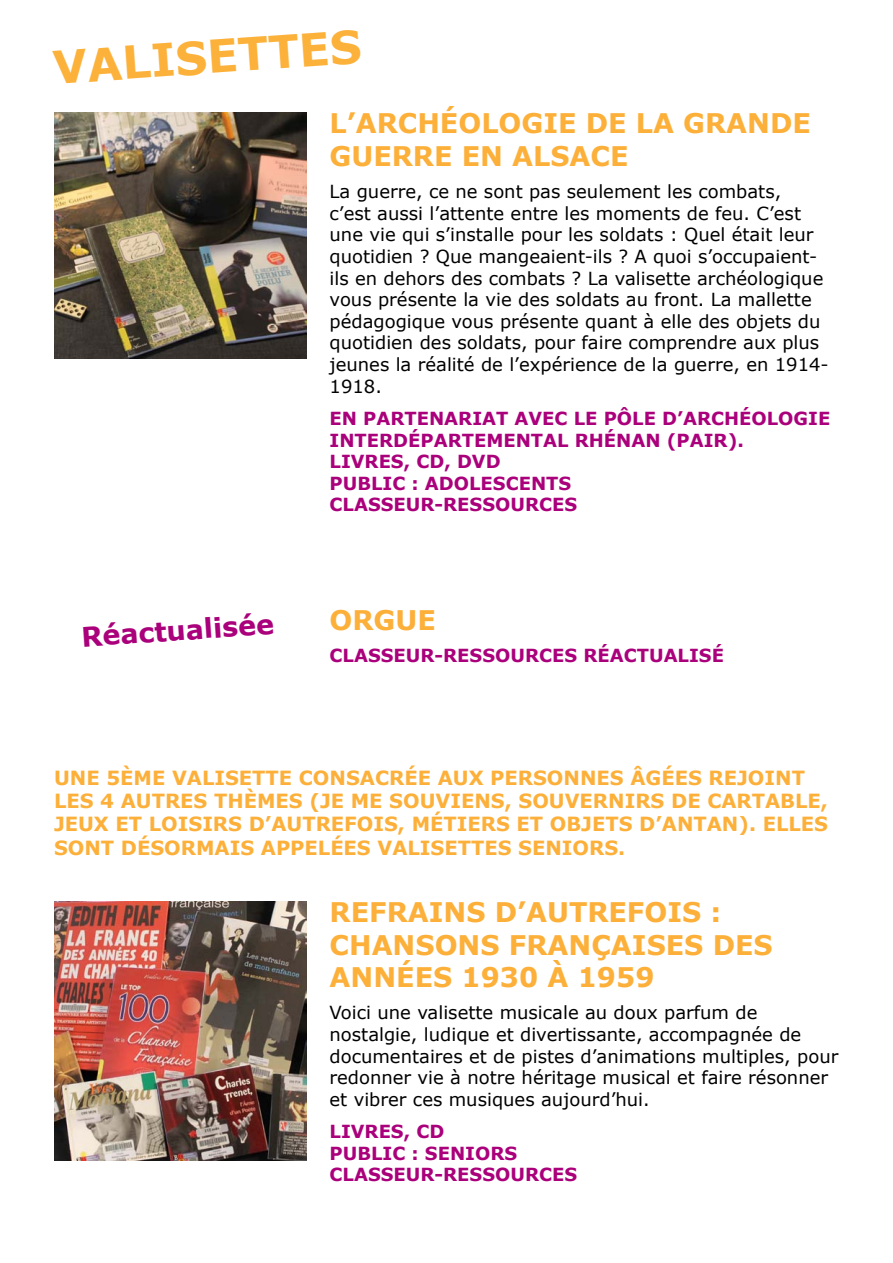
<style>
.page{position:relative;width:893px;height:1263px;background:#fff}
.page>*{position:absolute;margin:0;border:0;box-sizing:border-box;transform-origin:0 0}
.t1{font:700 45px "Verdana";color:#fcb13a}
.t2{font:700 27px/32.4px "Verdana";color:#fcb03a}
.t3{font:700 27px "Verdana";color:#aa007b}
.t4{font:700 19.5px/23.4px "Verdana";color:#fcb03a}
.t5{font:18px/21.6px "Verdana";color:#000}
.t6{font:700 18px/21.6px "Verdana";color:#aa007b}
.t7{font:700 18px "Verdana";color:#aa007c}
</style>
<div class="page">
<img style="left:54px;top:113px;width:252px;height:246px">
<img style="left:54px;top:901px;width:252px;height:260px">
<h1 class="t1" style="left:51px;top:36px;width:311px;rotate:-4deg">VALISETTES</h1>
<h2 class="t3" style="left:80px;top:618px;width:194px;rotate:-4deg">Réactualisée</h2>
<h2 class="t2" style="left:330px;top:107px;width:483px">L’ARCHÉOLOGIE DE LA GRANDE<br>GUERRE EN ALSACE</h2>
<p class="t5" style="left:330px;top:181px;width:501px">La guerre, ce ne sont pas seulement les combats,<br>c’est aussi l’attente entre les moments de feu. C’est une vie qui s’installe pour les soldats : Quel était leur quotidien ? Que mangeaient-ils ? A quoi s’occupaient&shy;ils en dehors des combats ? La valisette archéologique vous présente la vie des soldats au front. La mallette pédagogique vous présente quant à elle des objets du quotidien des soldats, pour faire comprendre aux plus jeunes la réalité de l’expérience de la guerre, en 1914- 1918.</p>
<p class="t6" style="left:330px;top:407px;width:502px">EN PARTENARIAT AVEC LE PÔLE D’ARCHÉOLOGIE<br>INTERDÉPARTEMENTAL RHÉNAN (PAIR).<br>LIVRES, CD, DVD<br>PUBLIC : ADOLESCENTS<br>CLASSEUR-RESSOURCES</p>
<h2 class="t2" style="left:330px;top:603px;width:108px">ORGUE</h2>
<p class="t7" style="left:330px;top:643px;width:396px">CLASSEUR-RESSOURCES RÉACTUALISÉ</p>
<p class="t4" style="left:54px;top:765px;width:776px">UNE 5ÈME VALISETTE CONSACRÉE AUX PERSONNES ÂGÉES REJOINT LES 4 AUTRES THÈMES (JE ME SOUVIENS, SOUVERNIRS DE CARTABLE, JEUX ET LOISIRS D’AUTREFOIS, MÉTIERS ET OBJETS D’ANTAN). ELLES SONT DÉSORMAIS APPELÉES VALISETTES SENIORS.</p>
<h2 class="t2" style="left:330px;top:895px;width:445px">REFRAINS D’AUTREFOIS :<br>CHANSONS FRANÇAISES DES<br>ANNÉES 1930 À 1959</h2>
<p class="t5" style="left:330px;top:1002px;width:510px">Voici une valisette musicale au doux parfum de nostalgie, ludique et divertissante, accompagnée de documentaires et de pistes d’animations multiples, pour redonner vie à notre héritage musical et faire résonner et vibrer ces musiques aujourd’hui.</p>
<p class="t6" style="left:330px;top:1120px;width:249px">LIVRES, CD<br>PUBLIC : SENIORS<br>CLASSEUR-RESSOURCES</p>
</div>
